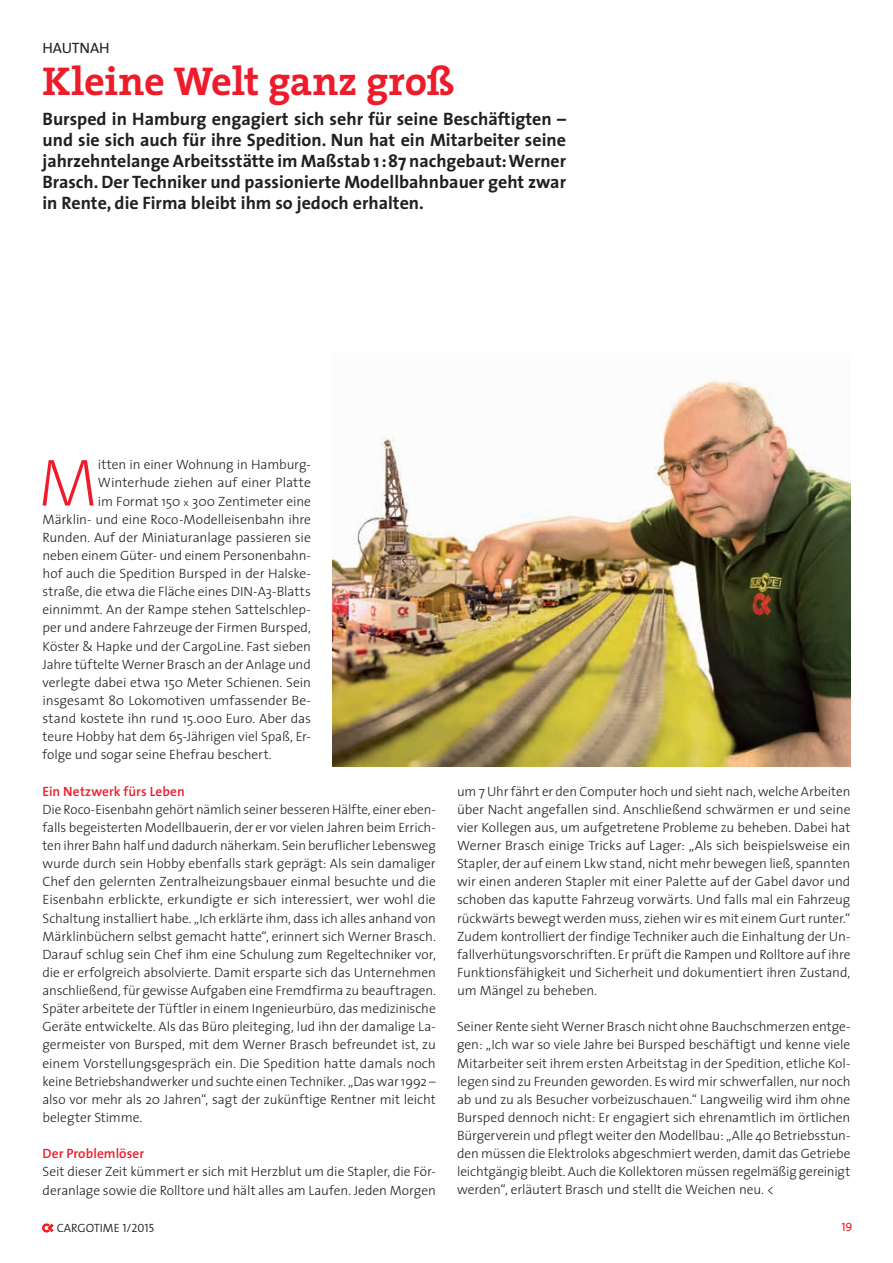
<style>
.page{position:relative;width:893px;height:1263px;background:#fff}
.page>*{position:absolute;margin:0;border:0;box-sizing:border-box;transform-origin:0 0}
.t1{font:200 67.2px "The Sans";color:#ee1b2b}
.t2{font:700 40.5px "The Serif";letter-spacing:-.01em;color:#ee1b2b}
.t3{font:700 18px/21px "The Sans";color:#231f20;text-align:justify}
.t4{font:15px "The Sans";letter-spacing:-.005em;color:#231f20}
.t5{font:300 13.5px/18.1px "The Sans";letter-spacing:-.005em;color:#231f20;text-align:justify}
.t6{font:600 13.5px "The Sans";letter-spacing:.005em;color:#ee1b2b}
.t7{font:12px "The Sans Semi Light Caps";color:#231f20}
.t8{font:12px "The Sans Caps";color:#ee1b2b}
.s1{font-size:10.5px}
</style>
<div class="page">
<svg style="left:42px;top:1223px;width:12px;height:9px"></svg>
<img style="left:332px;top:380px;width:518px;height:386px">
<p class="t4" style="left:43px;top:36px;width:69px">HAUTNAH</p>
<h2 class="t2" style="left:43px;top:48px;width:413px">Kleine Welt ganz groß</h2>
<p class="t3" style="left:43px;top:108px;width:525px">Bursped in Hamburg engagiert sich sehr für seine Beschäftigten – und sie sich auch für ihre Spedition. Nun hat ein Mitarbeiter seine jahrzehntelange Arbeitsstätte im Maßstab 1 : 87 nachgebaut: Werner Brasch. Der Techniker und passionierte Modellbahnbauer geht zwar in Rente, die Firma bleibt ihm so jedoch erhalten.</p>
<h1 class="t1" style="left:38px;top:427px;width:61px">M</h1>
<p class="t5" style="left:98px;top:455px;width:214px">itten in einer Wohnung in Hamburg-</p>
<p class="t5" style="left:98px;top:473px;width:215px">Winterhude ziehen auf einer Platte</p>
<p class="t5" style="left:98px;top:491px;width:215px">im Format 150 <span class="s1">x</span> 300 Zentimeter eine</p>
<p class="t5" style="left:43px;top:510px;width:270px">Märklin- und eine Roco-Modelleisenbahn ihre</p>
<p class="t5" style="left:43px;top:528px;width:270px">Runden. Auf der Miniaturanlage passieren sie</p>
<p class="t5" style="left:43px;top:546px;width:270px">neben einem Güter- und einem Personenbahn-</p>
<p class="t5" style="left:43px;top:564px;width:270px">hof auch die Spedition Bursped in der Halske-</p>
<p class="t5" style="left:43px;top:582px;width:270px">straße, die etwa die Fläche eines DIN-A3-Blatts</p>
<p class="t5" style="left:43px;top:600px;width:270px">einnimmt. An der Rampe stehen Sattelschlep-</p>
<p class="t5" style="left:43px;top:618px;width:270px">per und andere Fahrzeuge der Firmen Bursped,</p>
<p class="t5" style="left:43px;top:636px;width:270px">Köster &amp; Hapke und der CargoLine. Fast sieben</p>
<p class="t5" style="left:43px;top:655px;width:270px">Jahre tüftelte Werner Brasch an der Anlage und</p>
<p class="t5" style="left:43px;top:673px;width:270px">verlegte dabei etwa 150 Meter Schienen. Sein</p>
<p class="t5" style="left:43px;top:691px;width:270px">insgesamt 80 Lokomotiven umfassender Be-</p>
<p class="t5" style="left:43px;top:709px;width:270px">stand kostete ihn rund 15.000 Euro. Aber das</p>
<p class="t5" style="left:43px;top:727px;width:270px">teure Hobby hat dem 65-Jährigen viel Spaß, Er-</p>
<p class="t5" style="left:43px;top:745px;width:231px">folge und sogar seine Ehefrau beschert.</p>
<p class="t6" style="left:43px;top:780px;width:144px">Ein Netzwerk fürs Leben</p>
<p class="t5" style="left:43px;top:800px;width:395px">Die Roco-Eisenbahn gehört nämlich seiner besseren Hälfte, einer eben&shy;falls begeisterten Modellbauerin, der er vor vielen Jahren beim Errich&shy;ten ihrer Bahn half und dadurch näherkam. Sein beruflicher Lebensweg wurde durch sein Hobby ebenfalls stark geprägt: Als sein damaliger Chef den gelernten Zentralheizungsbauer einmal besuchte und die Eisenbahn erblickte, erkundigte er sich interessiert, wer wohl die Schaltung installiert habe. „Ich erklärte ihm, dass ich alles anhand von Märklinbüchern selbst gemacht hatte“, erinnert sich Werner Brasch.<br>Darauf schlug sein Chef ihm eine Schulung zum Regeltechniker vor, die er erfolgreich absolvierte. Damit ersparte sich das Unternehmen anschließend, für gewisse Aufgaben eine Fremdfirma zu beauftragen.<br>Später arbeitete der Tüftler in einem Ingenieurbüro, das medizinische Geräte entwickelte. Als das Büro pleiteging, lud ihn der damalige La&shy;germeister von Bursped, mit dem Werner Brasch befreundet ist, zu einem Vorstellungsgespräch ein. Die Spedition hatte damals noch keine Betriebshandwerker und suchte einen Techniker. „Das war 1992 – also vor mehr als 20 Jahren“, sagt der zukünftige Rentner mit leicht belegter Stimme.</p>
<p class="t6" style="left:43px;top:1142px;width:103px">Der Problemlöser</p>
<p class="t5" style="left:43px;top:1162px;width:395px">Seit dieser Zeit kümmert er sich mit Herzblut um die Stapler, die För&shy;deranlage sowie die Rolltore und hält alles am Laufen. Jeden Morgen</p>
<p class="t5" style="left:457px;top:781px;width:395px">um 7 Uhr fährt er den Computer hoch und sieht nach, welche Arbeiten über Nacht angefallen sind. Anschließend schwärmen er und seine vier Kollegen aus, um aufgetretene Probleme zu beheben. Dabei hat Werner Brasch einige Tricks auf Lager: „Als sich beispielsweise ein Stapler, der auf einem Lkw stand, nicht mehr bewegen ließ, spannten wir einen anderen Stapler mit einer Palette auf der Gabel davor und schoben das kaputte Fahrzeug vorwärts. Und falls mal ein Fahrzeug rückwärts bewegt werden muss, ziehen wir es mit einem Gurt runter.“ Zudem kontrolliert der findige Techniker auch die Einhaltung der Un&shy;fallverhütungsvorschriften. Er prüft die Rampen und Rolltore auf ihre Funktionsfähigkeit und Sicherheit und dokumentiert ihren Zustand, um Mängel zu beheben.</p>
<p class="t5" style="left:457px;top:1017px;width:395px">Seiner Rente sieht Werner Brasch nicht ohne Bauchschmerzen entge&shy;gen: „Ich war so viele Jahre bei Bursped beschäftigt und kenne viele Mitarbeiter seit ihrem ersten Arbeitstag in der Spedition, etliche Kol&shy;legen sind zu Freunden geworden. Es wird mir schwerfallen, nur noch ab und zu als Besucher vorbeizuschauen.“ Langweilig wird ihm ohne Bursped dennoch nicht: Er engagiert sich ehrenamtlich im örtlichen Bürgerverein und pflegt weiter den Modellbau: „Alle 40 Betriebsstun&shy;den müssen die Elektroloks abgeschmiert werden, damit das Getriebe leichtgängig bleibt. Auch die Kollektoren müssen regelmäßig gereinigt werden“, erläutert Brasch und stellt die Weichen neu. &lt;</p>
<p class="t7" style="left:57px;top:1218px;width:99px">CARGOTIME 1/2015</p>
<p class="t8" style="left:841px;top:1217px;width:13px">19</p>
</div>
